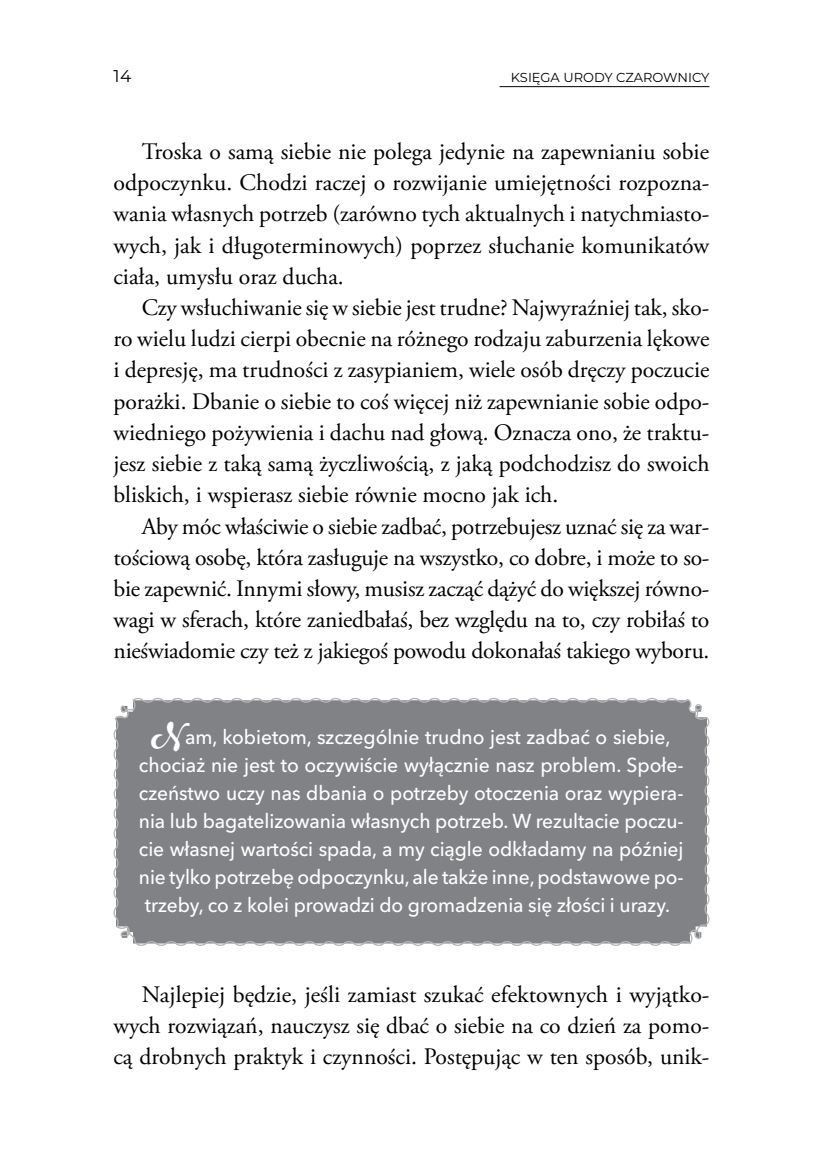
<style>
.page{position:relative;width:823px;height:1163px;background:#fff}
.page>*{position:absolute;margin:0;border:0;box-sizing:border-box;transform-origin:0 0}
.t1{font:23.6px/31.2px "Adobe Garamond Pro";letter-spacing:-.01em;color:#000;text-align:justify}
.t2{font:500 20px/28px "Avenir Next LT Pro";letter-spacing:-.005em;color:#fff;text-align:center;scale:.96 1}
.t3{font:17px "Montserrat";color:#000}
.t4{font:13px "Montserrat";color:#000}
.s1{font-family:"Backto Black Demo";font-weight:400;font-size:28px}
</style>
<div class="page">
<hr style="left:499px;top:86px;width:210px;height:1px;background:#000">
<div style="left:113px;top:698px;width:597px;height:248px;background:#808285"></div>
<p class="t3" style="left:113px;top:64px;width:19px">14</p>
<p class="t4" style="left:510px;top:68px;width:200px">KSIĘGA URODY CZAROWNICY</p>
<p class="t1" style="left:113px;top:137px;width:597px;text-indent:28px">Troska o samą siebie nie polega jedynie na zapewnianiu sobie odpoczynku. Chodzi raczej o rozwijanie umiejętności rozpozna&shy;wania własnych potrzeb (zarówno tych aktualnych i natychmiasto&shy;wych, jak i długoterminowych) poprzez słuchanie komunikatów ciała, umysłu oraz ducha.</p>
<p class="t1" style="left:113px;top:293px;width:597px;text-indent:28px">Czy wsłuchiwanie się w siebie jest trudne? Najwyraźniej tak, sko&shy;ro wielu ludzi cierpi obecnie na różnego rodzaju zaburzenia lękowe i depresję, ma trudności z zasypianiem, wiele osób dręczy poczucie porażki. Dbanie o siebie to coś więcej niż zapewnianie sobie odpo&shy;wiedniego pożywienia i dachu nad głową. Oznacza ono, że traktu&shy;jesz siebie z taką samą życzliwością, z jaką podchodzisz do swoich bliskich, i wspierasz siebie równie mocno jak ich.</p>
<p class="t1" style="left:113px;top:511px;width:597px;text-indent:28px">Aby móc właściwie o siebie zadbać, potrzebujesz uznać się za war&shy;tościową osobę, która zasługuje na wszystko, co dobre, i może to so&shy;bie zapewnić. Innymi słowy, musisz zacząć dążyć do większej równo&shy;wagi w sferach, które zaniedbałaś, bez względu na to, czy robiłaś to nieświadomie czy też z jakiegoś powodu dokonałaś takiego wyboru.</p>
<p class="t2" style="left:139px;top:723px;width:568px"><span class="s1">N</span>am, kobietom, szczególnie trudno jest zadbać o siebie, chociaż nie jest to oczywiście wyłącznie nasz problem. Społe&shy;czeństwo uczy nas dbania o potrzeby otoczenia oraz wypiera&shy;nia lub bagatelizowania własnych potrzeb. W rezultacie poczu&shy;cie własnej wartości spada, a my ciągle odkładamy na później nie tylko potrzebę odpoczynku, ale także inne, podstawowe po&shy;trzeby, co z kolei prowadzi do gromadzenia się złości i urazy.</p>
<p class="t1" style="left:113px;top:979px;width:597px;text-indent:28px">Najlepiej będzie, jeśli zamiast szukać efektownych i wyjątko&shy;wych rozwiązań, nauczysz się dbać o siebie na co dzień za pomo&shy;cą drobnych praktyk i czynności. Postępując w ten sposób, unik-</p>
</div>
